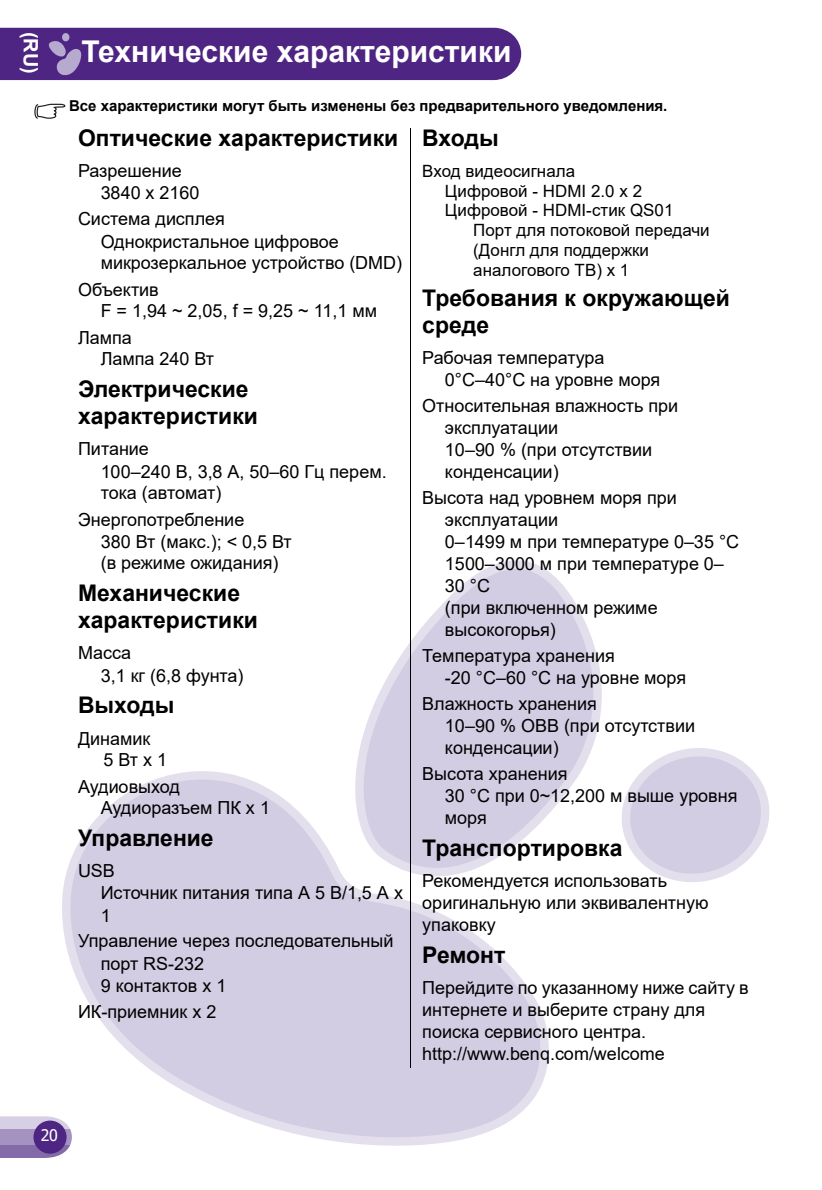
<style>
.page{position:relative;width:822px;height:1190px;background:#fff}
.page>*{position:absolute;margin:0;border:0;box-sizing:border-box;transform-origin:0 0}
.t1{font:700 30px "Arial";color:#fff}
.t2{font:700 23px/27px "Arial";color:#000}
.t3{font:700 20px "Arial";color:#fff}
.t4{font:18px/22px "Arial";color:#000}
.t5{font:17px "Arial";letter-spacing:.005em;color:#000}
.t6{font:16px "Tahoma";color:#fff}
.t7{font:700 15px "Arial";color:#000}
</style>
<div class="page">
<svg style="left:622px;top:748px;width:148px;height:134px"></svg>
<svg style="left:373px;top:560px;width:229px;height:233px"></svg>
<svg style="left:63px;top:708px;width:503px;height:438px"></svg>
<div style="left:0;top:28px;width:521px;height:52px;background:#4e2582"></div>
<svg style="left:0;top:1116px;width:72px;height:13px"></svg>
<div style="left:0;top:1129px;width:72px;height:16px;background:#a493c1"></div>
<div style="left:0;top:1145px;width:72px;height:13px;background:#836ba9"></div>
<div style="left:33px;top:1121px;width:34px;height:33px;background:#4e2582;border-radius:50%"></div>
<hr style="left:410px;top:128px;width:1px;height:940px;background:#000">
<svg style="left:34px;top:104px;width:31px;height:15px"></svg>
<p class="t3" style="left:42px;top:32px;width:44px;rotate:90deg">(RU)</p>
<h1 class="t1" style="left:81px;top:35px;width:432px">Технические характеристики</h1>
<p class="t7" style="left:69px;top:98px;width:600px">Все характеристики могут быть изменены без предварительного уведомления.</p>
<p class="t2" style="left:78px;top:124px;width:322px">Оптические характеристики</p>
<p class="t4" style="left:101px;top:160px;width:100px;text-indent:-23px">Разрешение<br>3840 x 2160</p>
<p class="t4" style="left:101px;top:208px;width:303px;text-indent:-23px">Система дисплея<br>Однокристальное цифровое микрозеркальное устройство (DMD)</p>
<p class="t4" style="left:101px;top:278px;width:278px;text-indent:-23px">Объектив<br>F = 1,94 ~ 2,05, f = 9,25 ~ 11,1 мм</p>
<p class="t4" style="left:101px;top:326px;width:115px;text-indent:-23px">Лампа<br>Лампа 240 Вт</p>
<p class="t2" style="left:78px;top:375px;width:181px">Электрические характеристики</p>
<p class="t4" style="left:101px;top:438px;width:288px;text-indent:-23px">Питание<br>100–240 В, 3,8 A, 50–60 Гц перем. тока (автомат)</p>
<p class="t4" style="left:101px;top:508px;width:193px;text-indent:-23px">Энергопотребление<br>380 Вт (макс.); &lt; 0,5 Вт (в режиме ожидания)</p>
<p class="t2" style="left:78px;top:579px;width:181px">Механические характеристики</p>
<p class="t4" style="left:101px;top:642px;width:144px;text-indent:-23px">Масса<br>3,1 кг (6,8 фунта)</p>
<p class="t2" style="left:78px;top:691px;width:98px">Выходы</p>
<p class="t4" style="left:104px;top:727px;width:65px;text-indent:-26px">Динамик<br>5 Вт x 1</p>
<p class="t4" style="left:101px;top:775px;width:171px;text-indent:-23px">Аудиовыход<br>Аудиоразъем ПК x 1</p>
<p class="t2" style="left:78px;top:824px;width:137px">Управление</p>
<p class="t4" style="left:101px;top:860px;width:304px;text-indent:-23px">USB<br>Источник питания типа А 5 В/1,5 A x<br>1</p>
<p class="t4" style="left:101px;top:930px;width:294px;text-indent:-23px">Управление через последовательный порт RS-232<br>9 контактов x 1</p>
<p class="t4" style="left:78px;top:1000px;width:140px">ИК-приемник x 2</p>
<p class="t2" style="left:422px;top:124px;width:78px">Входы</p>
<p class="t5" style="left:422px;top:159px;width:154px">Вход видеосигнала</p>
<p class="t5" style="left:445px;top:179px;width:199px">Цифровой - HDMI 2.0 x 2</p>
<p class="t5" style="left:445px;top:199px;width:230px">Цифровой - HDMI-стик QS01</p>
<p class="t5" style="left:473px;top:219px;width:238px">Порт для потоковой передачи</p>
<p class="t5" style="left:473px;top:238px;width:177px">(Донгл для поддержки</p>
<p class="t5" style="left:473px;top:258px;width:158px">аналогового ТВ) x 1</p>
<p class="t2" style="left:422px;top:284px;width:309px">Требования к окружающей среде</p>
<p class="t4" style="left:445px;top:347px;width:217px;text-indent:-23px">Рабочая температура<br>0°C–40°C на уровне моря</p>
<p class="t4" style="left:445px;top:395px;width:235px;text-indent:-23px">Относительная влажность при эксплуатации<br>10–90 % (при отсутствии конденсации)</p>
<p class="t4" style="left:445px;top:487px;width:296px;text-indent:-23px">Высота над уровнем моря при эксплуатации<br>0–1499 м при температуре 0–35 °C<br>1500–3000 м при температуре 0–<br>30 °C<br>(при включенном режиме высокогорья)</p>
<p class="t4" style="left:445px;top:645px;width:243px;text-indent:-23px">Температура хранения<br>-20 °C–60 °C на уровне моря</p>
<p class="t4" style="left:445px;top:693px;width:252px;text-indent:-23px">Влажность хранения<br>10–90 % ОВВ (при отсутствии конденсации)</p>
<p class="t4" style="left:445px;top:763px;width:294px;text-indent:-23px">Высота хранения<br>30 °C при 0~12,200 м выше уровня моря</p>
<p class="t2" style="left:422px;top:834px;width:202px">Транспортировка</p>
<p class="t4" style="left:422px;top:870px;width:288px">Рекомендуется использовать оригинальную или эквивалентную упаковку</p>
<p class="t2" style="left:422px;top:941px;width:85px">Ремонт</p>
<p class="t4" style="left:422px;top:977px;width:328px">Перейдите по указанному ниже сайту в интернете и выберите страну для поиска сервисного центра. http://www.benq.com/welcome</p>
<p class="t6" style="left:41px;top:1125px;width:19px">20</p>
</div>
